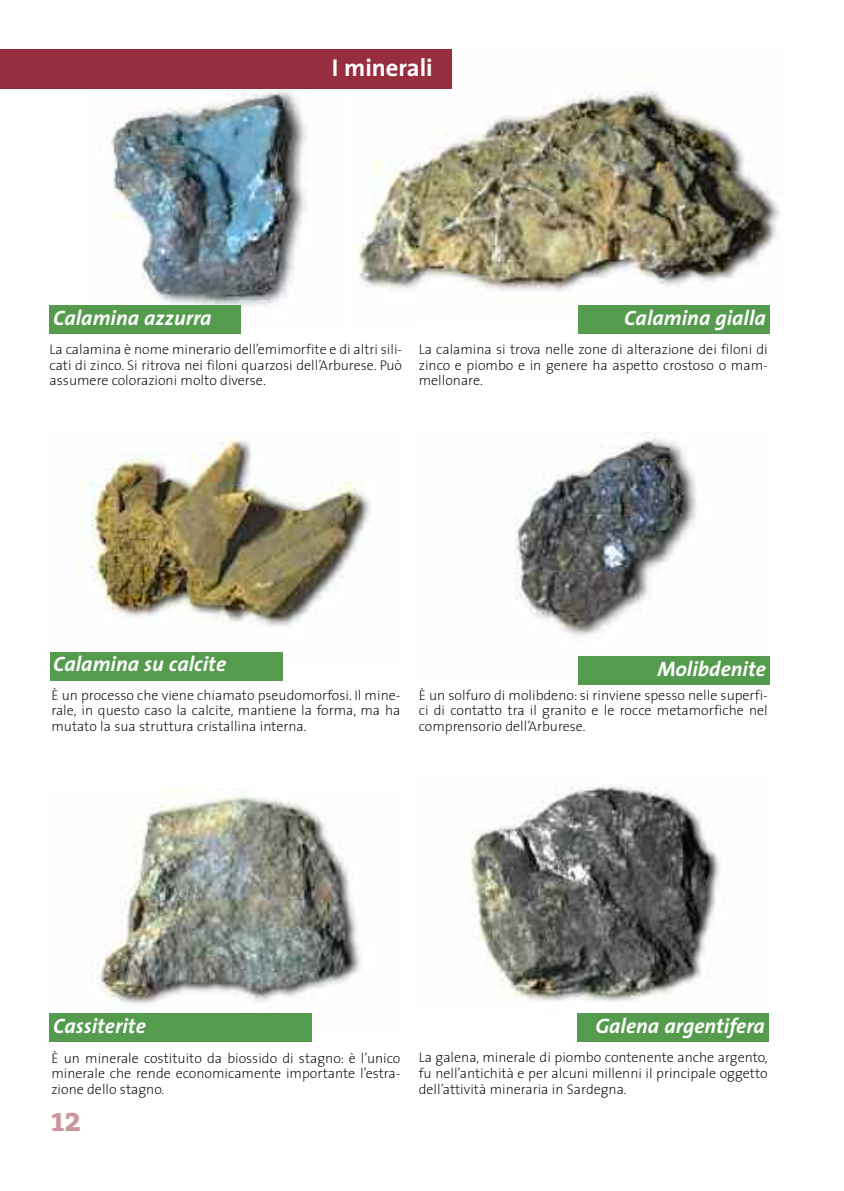
<style>
.page{position:relative;width:844px;height:1191px;background:#fff}
.page>*{position:absolute;margin:0;border:0;box-sizing:border-box;transform-origin:0 0}
.t1{font:700 35px "The Serif";color:#cb969f}
.t2{font:700 24.5px "The Sans";color:#fff}
.t3{font:italic 700 21px "The Sans";color:#fff}
.t4{font:200 14px/15.8px "The Sans";color:#000;text-align:justify}
</style>
<div class="page">
<img style="left:87px;top:89px;width:220px;height:217px">
<img style="left:359px;top:50px;width:421px;height:277px">
<img style="left:77px;top:432px;width:294px;height:234px">
<img style="left:92px;top:788px;width:269px;height:216px">
<img style="left:514px;top:432px;width:183px;height:205px">
<div style="left:417px;top:326px;width:352px;height:104px;background:#fff"></div>
<div style="left:50px;top:306px;width:191px;height:28px;background:#549b4d"></div>
<div style="left:578px;top:305px;width:191px;height:29px;background:#549b4d"></div>
<div style="left:50px;top:1013px;width:262px;height:29px;background:#549b4d"></div>
<div style="left:578px;top:656px;width:191px;height:29px;background:#549b4d"></div>
<div style="left:50px;top:652px;width:232px;height:28px;background:#549b4d"></div>
<div style="left:0;top:50px;width:451px;height:39px;background:#972e3f"></div>
<img style="left:471px;top:786px;width:250px;height:216px">
<div style="left:576px;top:1013px;width:192px;height:29px;background:#549b4d"></div>
<h2 class="t2" style="left:331px;top:58px;width:102px">I minerali</h2>
<h3 class="t3" style="left:53px;top:309px;width:160px">Calamina azzurra</h3>
<h3 class="t3" style="left:624px;top:309px;width:143px">Calamina gialla</h3>
<p class="t4" style="left:50px;top:342px;width:354px">La calamina è nome minerario dell’emimorfite e di altri sili&shy;cati di zinco. Si ritrova nei filoni quarzosi dell’Arburese. Può assumere colorazioni molto diverse.</p>
<p class="t4" style="left:418px;top:342px;width:350px">La calamina si trova nelle zone di alterazione dei filoni di zinco e piombo e in genere ha aspetto crostoso o mam&shy;mellonare.</p>
<h3 class="t3" style="left:53px;top:656px;width:174px">Calamina su calcite</h3>
<h3 class="t3" style="left:657px;top:660px;width:110px">Molibdenite</h3>
<p class="t4" style="left:51px;top:688px;width:350px">È un processo che viene chiamato pseudomorfosi. Il mine&shy;rale, in questo caso la calcite, mantiene la forma, ma ha mutato la sua struttura cristallina interna.</p>
<p class="t4" style="left:418px;top:688px;width:350px">È un solfuro di molibdeno: si rinviene spesso nelle superfi&shy;ci di contatto tra il granito e le rocce metamorfiche nel comprensorio dell’Arburese.</p>
<h3 class="t3" style="left:53px;top:1017px;width:94px">Cassiterite</h3>
<h3 class="t3" style="left:595px;top:1017px;width:171px">Galena argentifera</h3>
<p class="t4" style="left:51px;top:1051px;width:350px">È un minerale costituito da biossido di stagno: è l’unico minerale che rende economicamente importante l’estra&shy;zione dello stagno.</p>
<p class="t4" style="left:418px;top:1051px;width:350px">La galena, minerale di piombo contenente anche argento, fu nell’antichità e per alcuni millenni il principale oggetto dell’attività mineraria in Sardegna.</p>
<h1 class="t1" style="left:51px;top:1107px;width:32px">12</h1>
</div>
